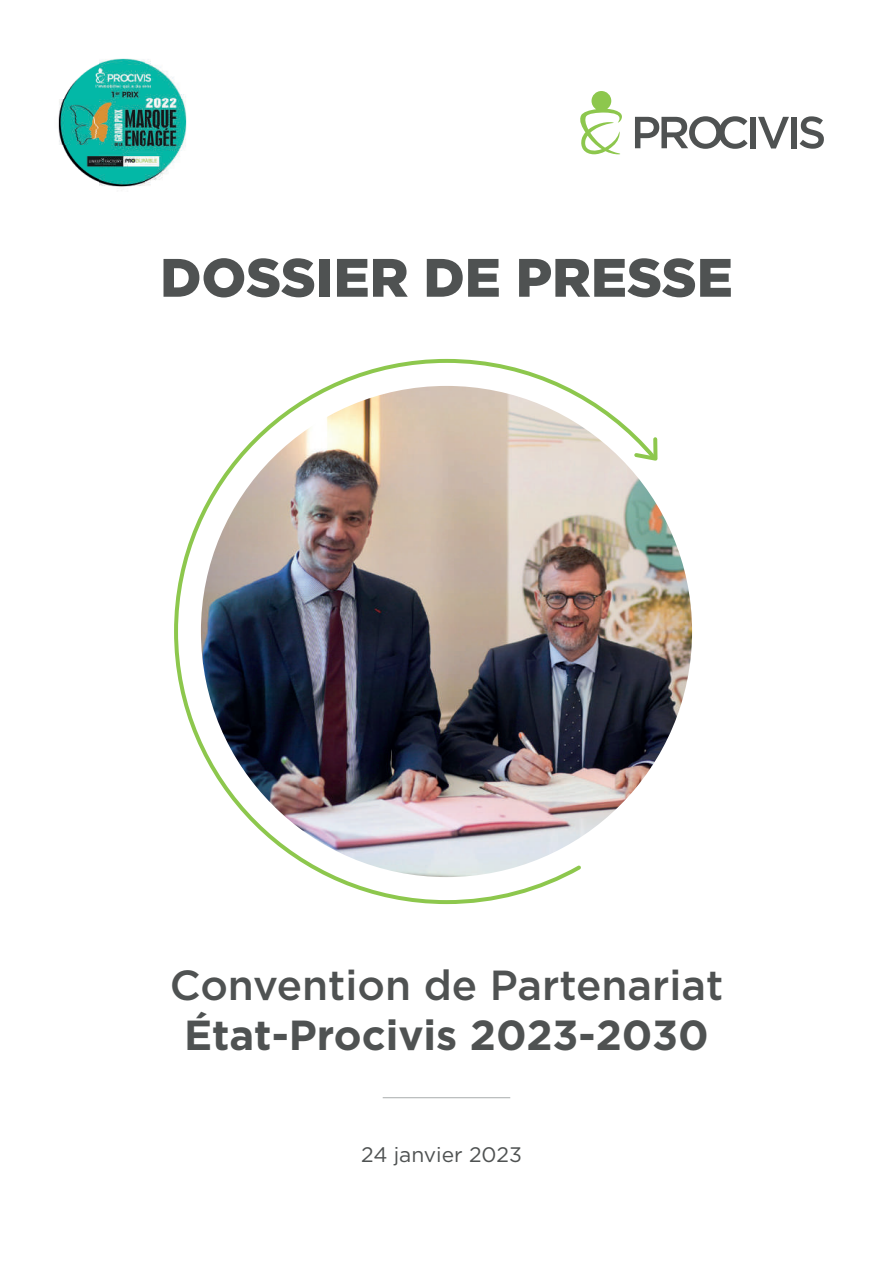
<style>
.page{position:relative;width:893px;height:1263px;background:#fff}
.page>*{position:absolute;margin:0;border:0;box-sizing:border-box;transform-origin:0 0}
.t1{font:900 54px "Gotham";color:#4f5252}
.t2{font:500 42px "Gotham";color:#4f5252}
.t3{font:700 42px "Gotham";color:#4f5252}
.t4{font:21px "Gotham";color:#4f5252}
</style>
<div class="page">
<img style="left:201px;top:386px;width:491px;height:491px;border-radius:246px">
<img style="left:174px;top:359px;width:483px;height:545px">
<svg style="left:635px;top:116px;width:113px;height:33px"></svg>
<div style="left:750px;top:117px;width:6px;height:31px;background:#4f5252"></div>
<svg style="left:758px;top:117px;width:31px;height:31px"></svg>
<div style="left:791px;top:117px;width:6px;height:31px;background:#4f5252"></div>
<svg style="left:800px;top:116px;width:24px;height:33px"></svg>
<svg style="left:580px;top:91px;width:42px;height:63px"></svg>
<img style="left:58px;top:58px;width:129px;height:129px">
<hr style="left:383px;top:1097px;width:127px;height:1px;background:#a8adac">
<p class="t1" style="left:160px;top:254px;width:574px">DOSSIER DE PRESSE</p>
<p class="t2" style="left:170px;top:962px;width:555px">Convention de Partenariat</p>
<p class="t3" style="left:184px;top:1012px;width:526px">État-Procivis 2023-2030</p>
<p class="t4" style="left:361px;top:1143px;width:162px">24 janvier 2023</p>
</div>
